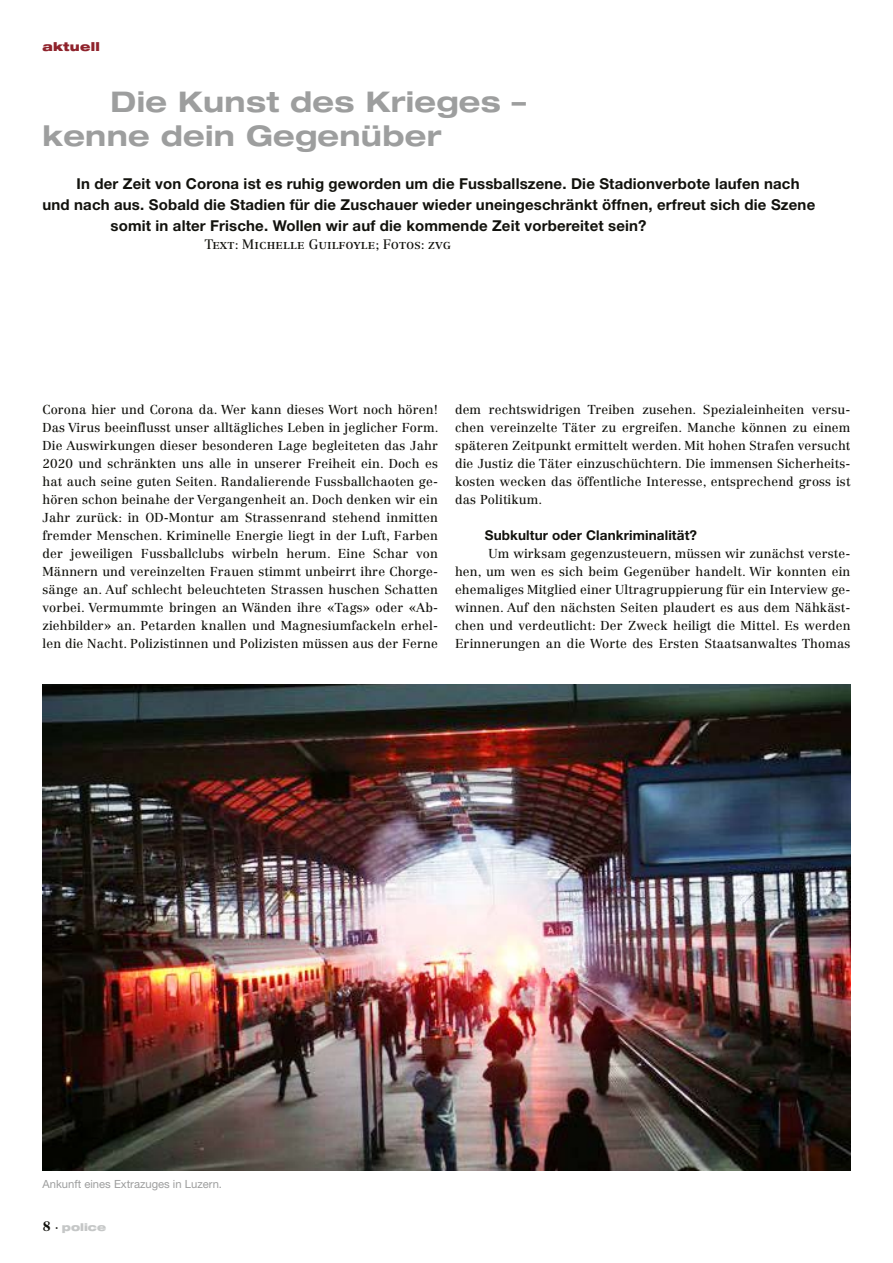
<style>
.page{position:relative;width:893px;height:1263px;background:#fff}
.page>*{position:absolute;margin:0;border:0;box-sizing:border-box;transform-origin:0 0}
.t1{font:700 expanded 28.5px/34.5px "Helvetica Neue LT Std";letter-spacing:.01em;color:#9d9e9e}
.t2{font:700 15px "Helvetica Neue LT Std";letter-spacing:.01em;color:#12120d}
.t3{font:13.5px "Centennial LT Std";letter-spacing:.01em;color:#12120d}
.t4{font:700 13.5px "Helvetica Neue LT Std";letter-spacing:.01em;color:#12120d}
.t5{font:12.75px/18px "Centennial LT Std";letter-spacing:.01em;color:#12120d;text-align:justify}
.t6{font:900 expanded 12px "Helvetica Neue LT Std";letter-spacing:.015em;color:#8f232c}
.t7{font:11.25px "Helvetica Neue LT Std";color:#9d9e9e}
.t8{font:900 expanded 10.5px "Helvetica Neue LT Std";color:#c5c7c7}
.s1{font-family:"Centennial LT Std";font-stretch:normal;font-size:13.5px;color:#12120d}
.s2{font-family:"Centennial LT Std";font-stretch:normal;color:#12120d}
</style>
<div class="page">
<img style="left:42px;top:684px;width:809px;height:486px">
<p class="t6" style="left:43px;top:39px;width:59px">aktuell</p>
<h1 class="t1" style="left:43px;top:84px;width:485px;text-indent:68px">Die Kunst des Krieges – kenne dein Gegenüber</h1>
<p class="t2" style="left:77px;top:174px;width:724px">In der Zeit von Corona ist es ruhig geworden um die Fussballszene. Die Stadionverbote laufen nach</p>
<p class="t2" style="left:43px;top:195px;width:774px">und nach aus. Sobald die Stadien für die Zuschauer wieder uneingeschränkt öffnen, erfreut sich die Szene</p>
<p class="t2" style="left:111px;top:216px;width:538px">somit in alter Frische. Wollen wir auf die kommende Zeit vorbereitet sein?</p>
<p class="t3" style="left:205px;top:236px;width:248px">Text: Michelle Guilfoyle; Fotos: zvg</p>
<p class="t5" style="left:43px;top:401px;width:398px">Corona hier und Corona da. Wer kann dieses Wort noch hören!<br>Das Virus beeinflusst unser alltägliches Leben in jeglicher Form.<br>Die Auswirkungen dieser besonderen Lage begleiteten das Jahr 2020 und schränkten uns alle in unserer Freiheit ein. Doch es hat auch seine guten Seiten. Randalierende Fussballchaoten ge&shy;hören schon beinahe der Vergangenheit an. Doch denken wir ein Jahr zurück: in OD-Montur am Strassenrand stehend inmitten fremder Menschen. Kriminelle Energie liegt in der Luft, Farben der jeweiligen Fussballclubs wirbeln herum. Eine Schar von Männern und vereinzelten Frauen stimmt unbeirrt ihre Chorge&shy;sänge an. Auf schlecht beleuchteten Strassen huschen Schatten vorbei. Vermummte bringen an Wänden ihre «Tags» oder «Ab&shy;ziehbilder» an. Petarden knallen und Magnesiumfackeln erhel&shy;len die Nacht. Polizistinnen und Polizisten müssen aus der Ferne</p>
<p class="t5" style="left:455px;top:401px;width:397px">dem rechtswidrigen Treiben zusehen. Spezialeinheiten versu&shy;chen vereinzelte Täter zu ergreifen. Manche können zu einem späteren Zeitpunkt ermittelt werden. Mit hohen Strafen versucht die Justiz die Täter einzuschüchtern. Die immensen Sicherheits&shy;kosten wecken das öffentliche Interesse, entsprechend gross ist das Politikum.</p>
<p class="t4" style="left:485px;top:527px;width:214px">Subkultur oder Clankriminalität?</p>
<p class="t5" style="left:455px;top:545px;width:397px;text-indent:34px">Um wirksam gegenzusteuern, müssen wir zunächst verste&shy;hen, um wen es sich beim Gegenüber handelt. Wir konnten ein ehemaliges Mitglied einer Ultragruppierung für ein Interview ge&shy;winnen. Auf den nächsten Seiten plaudert es aus dem Nähkäst&shy;chen und verdeutlicht: Der Zweck heiligt die Mittel. Es werden Erinnerungen an die Worte des Ersten Staatsanwaltes Thomas</p>
<p class="t7" style="left:43px;top:1177px;width:181px">Ankunft eines Extrazuges in Luzern.</p>
<p class="t8" style="left:43px;top:1220px;width:65px"><span class="s1">8</span> <span class="s2">·</span> police</p>
</div>
